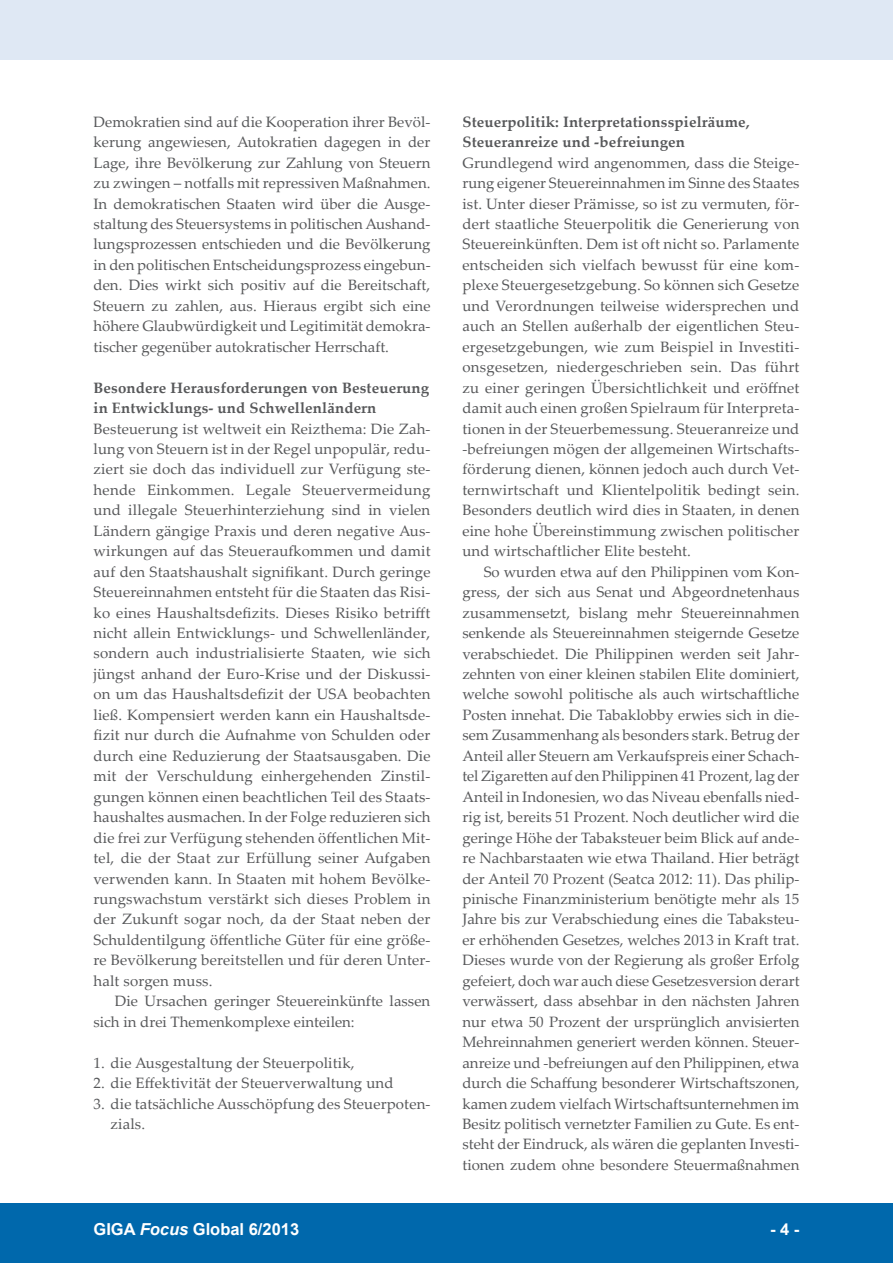
<style>
.page{position:relative;width:893px;height:1263px;background:#fff}
.page>*{position:absolute;margin:0;border:0;box-sizing:border-box;transform-origin:0 0}
.t1{font:700 16.5px "Arial";color:#fff}
.t2{font:15px/20.4px "Palatino Linotype";letter-spacing:.01em;color:#57585a;text-align:justify}
.t3{font:700 15px/20.4px "Palatino Linotype";letter-spacing:.01em;color:#57585a}
.s1{font-style:italic}
</style>
<div class="page">
<div style="left:0;top:1203px;width:893px;height:60px;background:#0068ac"></div>
<div style="left:0;top:0;width:893px;height:60px;background:#dfe8f4"></div>
<p class="t2" style="left:94px;top:111px;width:339px">Demokratien sind auf die Kooperation ihrer Bevöl&shy;kerung angewiesen, Autokratien dagegen in der Lage, ihre Bevölkerung zur Zahlung von Steuern zu zwingen ‒ notfalls mit repressiven Maßnahmen.<br>In demokratischen Staaten wird über die Ausge&shy;staltung des Steuersystems in politischen Aushand&shy;lungsprozessen entschieden und die Bevölkerung in den politischen Entscheidungsprozess eingebun&shy;den. Dies wirkt sich positiv auf die Bereitschaft, Steuern zu zahlen, aus. Hieraus ergibt sich eine höhere Glaubwürdigkeit und Legitimität demokra&shy;tischer gegenüber autokratischer Herrschaft.</p>
<p class="t3" style="left:94px;top:377px;width:337px">Besondere Herausforderungen von Besteuerung in Entwicklungs- und Schwellenländern</p>
<p class="t2" style="left:94px;top:418px;width:339px">Besteuerung ist weltweit ein Reizthema: Die Zah&shy;lung von Steuern ist in der Regel unpopulär, redu&shy;ziert sie doch das individuell zur Verfügung ste&shy;hende Einkommen. Legale Steuervermeidung und illegale Steuerhinterziehung sind in vielen Ländern gängige Praxis und deren negative Aus&shy;wirkungen auf das Steueraufkommen und damit auf den Staatshaushalt signifikant. Durch geringe Steuereinnahmen entsteht für die Staaten das Risi&shy;ko eines Haushaltsdefizits. Dieses Risiko betrifft nicht allein Entwicklungs- und Schwellenländer, sondern auch industrialisierte Staaten, wie sich jüngst anhand der Euro-Krise und der Diskussi&shy;on um das Haushaltsdefizit der USA beobachten ließ. Kompensiert werden kann ein Haushaltsde&shy;fizit nur durch die Aufnahme von Schulden oder durch eine Reduzierung der Staatsausgaben. Die mit der Verschuldung einhergehenden Zinstil&shy;gungen können einen beachtlichen Teil des Staats&shy;haushaltes ausmachen. In der Folge reduzieren sich die frei zur Verfügung stehenden öffentlichen Mit&shy;tel, die der Staat zur Erfüllung seiner Aufgaben verwenden kann. In Staaten mit hohem Bevölke&shy;rungswachstum verstärkt sich dieses Problem in der Zukunft sogar noch, da der Staat neben der Schuldentilgung öffentliche Güter für eine größe&shy;re Bevölkerung bereitstellen und für deren Unter&shy;halt sorgen muss.</p>
<p class="t2" style="left:94px;top:990px;width:338px;text-indent:21px">Die Ursachen geringer Steuereinkünfte lassen sich in drei Themenkomplexe einteilen:</p>
<p class="t2" style="left:94px;top:1052px;width:263px">1. die Ausgestaltung der Steuerpolitik,</p>
<p class="t2" style="left:94px;top:1072px;width:302px">2. die Effektivität der Steuerverwaltung und</p>
<p class="t2" style="left:111px;top:1092px;width:321px;text-indent:-17px">3. die tatsächliche Ausschöpfung des Steuerpoten&shy;zials.</p>
<p class="t3" style="left:462px;top:111px;width:289px">Steuerpolitik: Interpretationsspielräume,<br>Steueranreize und -befreiungen</p>
<p class="t2" style="left:462px;top:152px;width:339px">Grundlegend wird angenommen, dass die Steige&shy;rung eigener Steuereinnahmen im Sinne des Staates ist. Unter dieser Prämisse, so ist zu vermuten, för&shy;dert staatliche Steuerpolitik die Generierung von Steuereinkünften. Dem ist oft nicht so. Parlamente entscheiden sich vielfach bewusst für eine kom&shy;plexe Steuergesetzgebung. So können sich Gesetze und Verordnungen teilweise widersprechen und auch an Stellen außerhalb der eigentlichen Steu&shy;ergesetzgebungen, wie zum Beispiel in Investiti&shy;onsgesetzen, niedergeschrieben sein. Das führt zu einer geringen Übersichtlichkeit und eröffnet damit auch einen großen Spielraum für Interpreta&shy;tionen in der Steuerbemessung. Steueranreize und -befreiungen mögen der allgemeinen Wirtschafts&shy;förderung dienen, können jedoch auch durch Vet&shy;ternwirtschaft und Klientelpolitik bedingt sein.<br>Besonders deutlich wird dies in Staaten, in denen eine hohe Übereinstimmung zwischen politischer und wirtschaftlicher Elite besteht.</p>
<p class="t2" style="left:462px;top:561px;width:339px;text-indent:21px">So wurden etwa auf den Philippinen vom Kon&shy;gress, der sich aus Senat und Abgeordnetenhaus zusammensetzt, bislang mehr Steuereinnahmen senkende als Steuereinnahmen steigernde Gesetze verabschiedet. Die Philippinen werden seit Jahr&shy;zehnten von einer kleinen stabilen Elite dominiert, welche sowohl politische als auch wirtschaftliche Posten innehat. Die Tabaklobby erwies sich in die&shy;sem Zusammenhang als besonders stark. Betrug der Anteil aller Steuern am Verkaufspreis einer Schach&shy;tel Zigaretten auf den Philippinen 41 Prozent, lag der Anteil in Indonesien, wo das Niveau ebenfalls nied&shy;rig ist, bereits 51 Prozent. Noch deutlicher wird die geringe Höhe der Tabaksteuer beim Blick auf ande&shy;re Nachbarstaaten wie etwa Thailand. Hier beträgt der Anteil 70 Prozent (Seatca 2012: 11). Das philip&shy;pinische Finanzministerium benötigte mehr als 15<br>Jahre bis zur Verabschiedung eines die Tabaksteu&shy;er erhöhenden Gesetzes, welches 2013 in Kraft trat.<br>Dieses wurde von der Regierung als großer Erfolg gefeiert, doch war auch diese Gesetzesversion derart verwässert, dass absehbar in den nächsten Jahren nur etwa 50 Prozent der ursprünglich anvisierten Mehreinnahmen generiert werden können. Steuer&shy;anreize und -befreiungen auf den Philippinen, etwa durch die Schaffung besonderer Wirtschaftszonen, kamen zudem vielfach Wirtschaftsunternehmen im Besitz politisch vernetzter Familien zu Gute. Es ent&shy;steht der Eindruck, als wären die geplanten Investi&shy;tionen zudem ohne besondere Steuermaßnahmen</p>
<p class="t1" style="left:94px;top:1218px;width:207px">GIGA <span class="s1">Focus</span> Global 6/2013</p>
<p class="t1" style="left:770px;top:1218px;width:31px">- 4 -</p>
</div>
